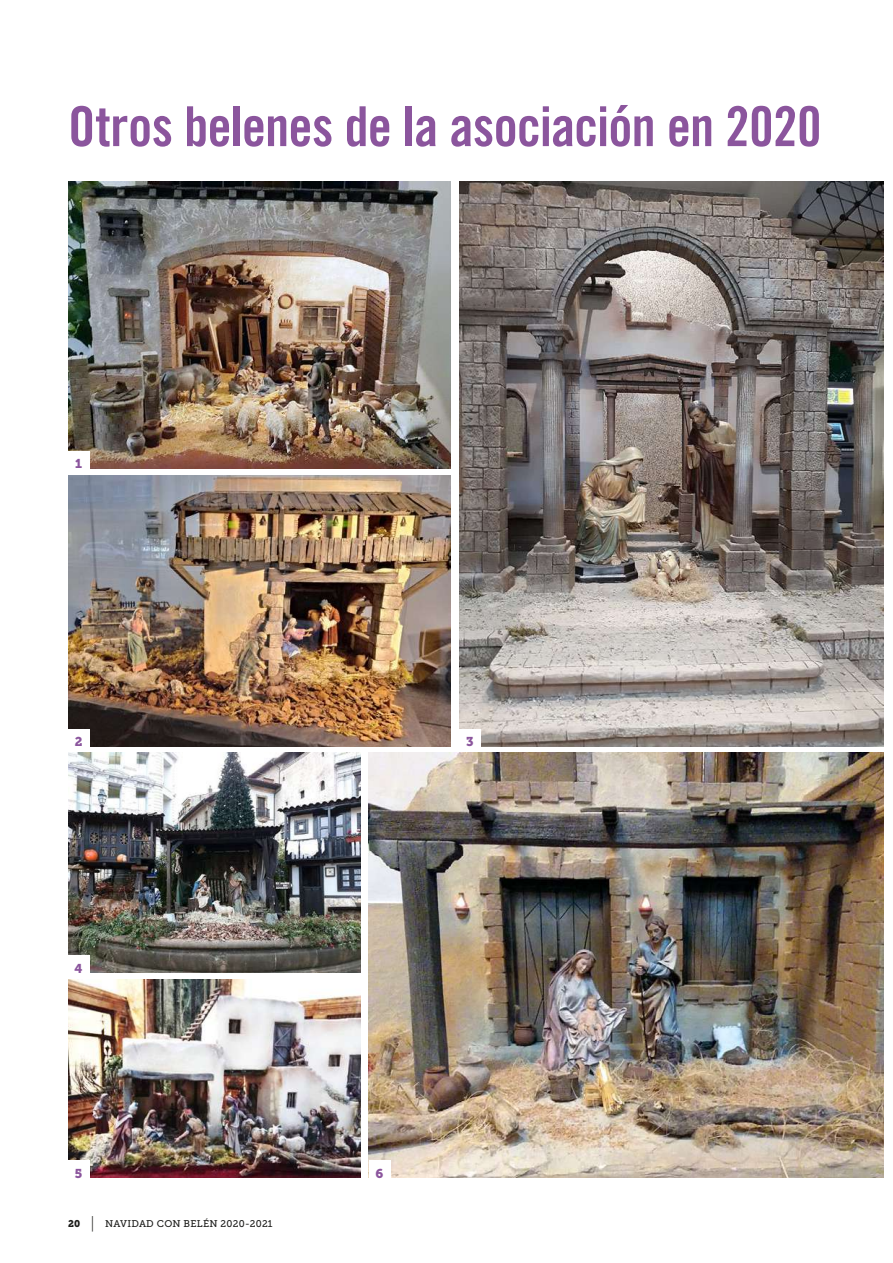
<style>
.page{position:relative;width:893px;height:1263px;background:#fff}
.page>*{position:absolute;margin:0;border:0;box-sizing:border-box;transform-origin:0 0}
.t1{font:55.2px "Trade Gothic LT Std Bd Cn 20";letter-spacing:-.015em;color:#8b559d}
.t2{font:12.75px "Museo Slab 900";color:#8b559d}
.t3{font:9.75px "Museo Slab 500";letter-spacing:.025em;color:#1d1d1b}
.s1{font-family:"Museo Slab 900"}
.s2{font-family:"Museo Slab 100";font-size:16.5px}
</style>
<div class="page">
<img style="left:68px;top:181px;width:383px;height:287px">
<img style="left:369px;top:753px;width:514px;height:425px">
<img style="left:68px;top:979px;width:293px;height:199px">
<img style="left:459px;top:181px;width:424px;height:565px">
<img style="left:68px;top:753px;width:293px;height:219px">
<img style="left:68px;top:475px;width:383px;height:271px">
<div style="left:68px;top:451px;width:21px;height:17px;background:#fff"></div>
<div style="left:68px;top:729px;width:21px;height:17px;background:#fff"></div>
<div style="left:459px;top:729px;width:21px;height:17px;background:#fff"></div>
<div style="left:68px;top:955px;width:21px;height:17px;background:#fff"></div>
<div style="left:68px;top:1161px;width:21px;height:17px;background:#fff"></div>
<div style="left:369px;top:1161px;width:21px;height:17px;background:#fff"></div>
<p class="t1" style="left:68px;top:93px;width:755px">Otros belenes de la asociación en 2020</p>
<p class="t2" style="left:75px;top:456px;width:8px">1</p>
<p class="t2" style="left:75px;top:734px;width:9px">2</p>
<p class="t2" style="left:466px;top:734px;width:9px">3</p>
<p class="t2" style="left:75px;top:961px;width:10px">4</p>
<p class="t2" style="left:75px;top:1166px;width:9px">5</p>
<p class="t2" style="left:376px;top:1166px;width:9px">6</p>
<p class="t3" style="left:68px;top:1218px;width:206px"><span class="s1">20</span> <span class="s2">|</span> NAVIDAD CON BELÉN 2020-2021</p>
</div>
